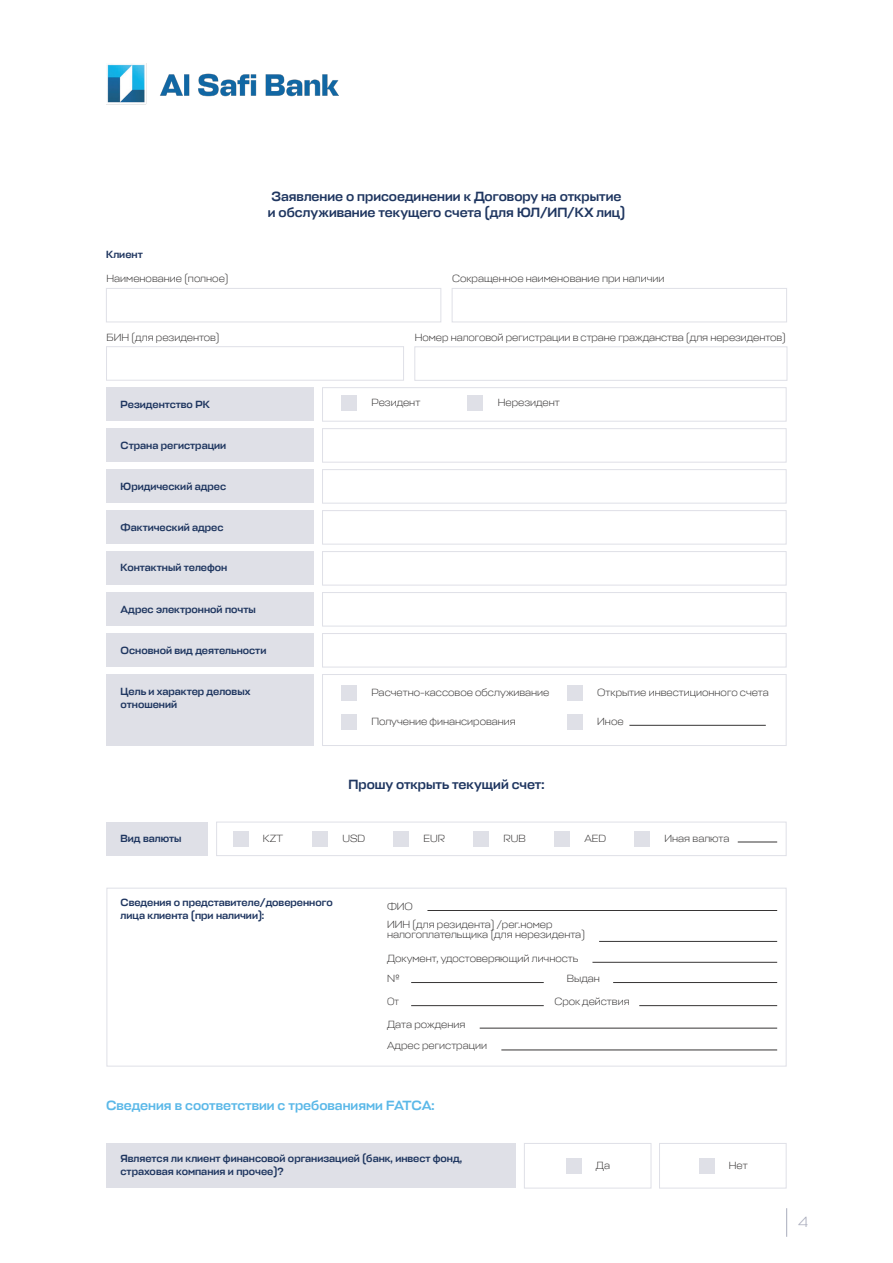
<style>
.page{position:relative;width:893px;height:1263px;background:#fff}
.page>*{position:absolute;margin:0;border:0;box-sizing:border-box;transform-origin:0 0}
.t1{font:300 15px "Stapel";color:#a9acbc}
.t2{font:500 13.5px/16.2px "Stapel";color:#1f3660}
.t3{font:500 13.5px "Stapel";color:#5bb8e8}
.t4{font:300 10.5px/17.9px "Stapel";color:#373535}
.t5{font:500 10.5px/12.6px "Stapel";color:#1f3660}
.t6{font:300 10.5px "Stapel";color:#373535;scale:.9 1}
</style>
<div class="page">
<div style="left:107px;top:429px;width:207px;height:33px;background:#dfe0e7"></div>
<div style="left:322px;top:428px;width:464px;height:34px;border:1px solid #dfe0e7"></div>
<div style="left:322px;top:469px;width:464px;height:34px;border:1px solid #dfe0e7"></div>
<div style="left:107px;top:470px;width:207px;height:33px;background:#dfe0e7"></div>
<div style="left:322px;top:510px;width:464px;height:34px;border:1px solid #dfe0e7"></div>
<div style="left:107px;top:511px;width:207px;height:33px;background:#dfe0e7"></div>
<div style="left:322px;top:551px;width:464px;height:34px;border:1px solid #dfe0e7"></div>
<div style="left:107px;top:552px;width:207px;height:33px;background:#dfe0e7"></div>
<div style="left:322px;top:592px;width:464px;height:34px;border:1px solid #dfe0e7"></div>
<div style="left:107px;top:592px;width:207px;height:34px;background:#dfe0e7"></div>
<div style="left:322px;top:633px;width:464px;height:34px;border:1px solid #dfe0e7"></div>
<div style="left:107px;top:633px;width:207px;height:34px;background:#dfe0e7"></div>
<div style="left:107px;top:674px;width:207px;height:71px;background:#dfe0e7"></div>
<div style="left:322px;top:674px;width:464px;height:72px;border:1px solid #dfe0e7"></div>
<img style="left:106px;top:64px;width:232px;height:41px">
<div style="left:106px;top:288px;width:335px;height:34px;border:1px solid #dfe0e7"></div>
<div style="left:452px;top:288px;width:335px;height:34px;border:1px solid #dfe0e7"></div>
<div style="left:106px;top:346px;width:298px;height:35px;border:1px solid #dfe0e7"></div>
<div style="left:414px;top:346px;width:373px;height:35px;border:1px solid #dfe0e7"></div>
<div style="left:342px;top:685px;width:15px;height:15px;background:#dfe0e7"></div>
<div style="left:568px;top:685px;width:15px;height:15px;background:#dfe0e7"></div>
<div style="left:568px;top:714px;width:15px;height:16px;background:#dfe0e7"></div>
<div style="left:342px;top:714px;width:15px;height:16px;background:#dfe0e7"></div>
<hr style="left:629px;top:725px;width:137px;height:1px;background:#373535">
<div style="left:322px;top:387px;width:464px;height:35px;border:1px solid #dfe0e7"></div>
<div style="left:107px;top:388px;width:207px;height:33px;background:#dfe0e7"></div>
<div style="left:342px;top:395px;width:15px;height:15px;background:#dfe0e7"></div>
<div style="left:468px;top:395px;width:15px;height:15px;background:#dfe0e7"></div>
<div style="left:216px;top:822px;width:570px;height:34px;border:1px solid #dfe0e7"></div>
<div style="left:106px;top:822px;width:102px;height:34px;background:#dfe0e7"></div>
<div style="left:233px;top:831px;width:15px;height:15px;background:#dfe0e7"></div>
<div style="left:312px;top:831px;width:16px;height:15px;background:#dfe0e7"></div>
<div style="left:394px;top:831px;width:15px;height:15px;background:#dfe0e7"></div>
<div style="left:474px;top:831px;width:15px;height:15px;background:#dfe0e7"></div>
<div style="left:554px;top:831px;width:16px;height:15px;background:#dfe0e7"></div>
<div style="left:635px;top:831px;width:15px;height:15px;background:#dfe0e7"></div>
<hr style="left:738px;top:842px;width:39px;height:1px;background:#373535">
<div style="left:107px;top:888px;width:679px;height:178px;border:1px solid #dfe0e7"></div>
<hr style="left:411px;top:982px;width:133px;height:1px;background:#373535">
<hr style="left:613px;top:982px;width:164px;height:1px;background:#373535">
<hr style="left:411px;top:1005px;width:133px;height:1px;background:#373535">
<hr style="left:639px;top:1005px;width:138px;height:1px;background:#373535">
<hr style="left:427px;top:910px;width:350px;height:1px;background:#373535">
<hr style="left:599px;top:941px;width:178px;height:1px;background:#373535">
<hr style="left:592px;top:962px;width:185px;height:1px;background:#373535">
<hr style="left:501px;top:1050px;width:276px;height:1px;background:#373535">
<hr style="left:480px;top:1028px;width:297px;height:1px;background:#373535">
<div style="left:106px;top:1143px;width:410px;height:45px;background:#dfe0e7"></div>
<div style="left:524px;top:1143px;width:127px;height:45px;border:1px solid #dfe0e7"></div>
<div style="left:659px;top:1143px;width:127px;height:45px;border:1px solid #dfe0e7"></div>
<div style="left:566px;top:1158px;width:15px;height:15px;background:#dfe0e7"></div>
<div style="left:699px;top:1158px;width:15px;height:15px;background:#dfe0e7"></div>
<svg style="left:786px;top:1208px;width:1px;height:29px"></svg>
<p class="t5" style="left:106px;top:248px;width:38px">Клиент</p>
<p class="t2" style="left:268px;top:188px;width:359px">Заявление о присоединении к Договору на открытие и обслуживание текущего счета (для ЮЛ/ИП/КХ лиц)</p>
<p class="t4" style="left:106px;top:270px;width:124px">Наименование (полное)</p>
<p class="t4" style="left:452px;top:270px;width:214px">Сокращенное наименование при наличии</p>
<p class="t4" style="left:106px;top:328px;width:115px">БИН (для резидентов)</p>
<p class="t4" style="left:415px;top:328px;width:373px">Номер налоговой регистрации в стране гражданства (для нерезидентов)</p>
<p class="t5" style="left:121px;top:398px;width:91px">Резидентство РК</p>
<p class="t4" style="left:371px;top:393px;width:50px">Резидент</p>
<p class="t4" style="left:498px;top:393px;width:64px">Нерезидент</p>
<p class="t5" style="left:121px;top:439px;width:107px">Страна регистрации</p>
<p class="t5" style="left:121px;top:480px;width:107px">Юридический адрес</p>
<p class="t5" style="left:121px;top:521px;width:104px">Фактический адрес</p>
<p class="t5" style="left:121px;top:561px;width:108px">Контактный телефон</p>
<p class="t5" style="left:121px;top:603px;width:137px">Адрес электронной почты</p>
<p class="t5" style="left:121px;top:644px;width:147px">Основной вид деятельности</p>
<p class="t5" style="left:121px;top:686px;width:131px">Цель и характер деловых отношений</p>
<p class="t4" style="left:371px;top:683px;width:180px">Расчетно-кассовое обслуживание</p>
<p class="t4" style="left:597px;top:683px;width:173px">Открытие инвестиционного счета</p>
<p class="t4" style="left:371px;top:713px;width:146px">Получение финансирования</p>
<p class="t4" style="left:597px;top:713px;width:28px">Иное</p>
<p class="t2" style="left:348px;top:776px;width:197px">Прошу открыть текущий счет:</p>
<p class="t5" style="left:121px;top:832px;width:63px">Вид валюты</p>
<p class="t4" style="left:263px;top:829px;width:22px">KZT</p>
<p class="t4" style="left:342px;top:829px;width:24px">USD</p>
<p class="t4" style="left:424px;top:829px;width:23px">EUR</p>
<p class="t4" style="left:504px;top:829px;width:24px">RUB</p>
<p class="t4" style="left:584px;top:829px;width:23px">AED</p>
<p class="t4" style="left:664px;top:829px;width:66px">Иная валюта</p>
<p class="t5" style="left:121px;top:896px;width:214px">Сведения о представителе/доверенного лица клиента (при наличии):</p>
<p class="t4" style="left:387px;top:898px;width:167px">ФИО<br>ИИН (для резидента) /рег.номер</p>
<p class="t4" style="left:387px;top:926px;width:199px">налогоплательщика (для нерезидента)</p>
<p class="t4" style="left:387px;top:949px;width:193px;line-height:19.6px">Документ, удостоверяющий личность №</p>
<p class="t4" style="left:567px;top:969px;width:35px">Выдан</p>
<p class="t6" style="left:387px;top:995px;width:15px">От</p>
<p class="t4" style="left:554px;top:992px;width:77px">Срок действия</p>
<p class="t4" style="left:387px;top:1014px;width:102px;line-height:21.1px">Дата рождения<br>Адрес регистрации</p>
<p class="t3" style="left:106px;top:1097px;width:330px">Сведения в соответствии с требованиями FATCA:</p>
<p class="t5" style="left:121px;top:1152px;width:343px">Является ли клиент финансовой организацией (банк, инвест фонд, страховая компания и прочее)?</p>
<p class="t4" style="left:596px;top:1156px;width:16px">Да</p>
<p class="t4" style="left:729px;top:1156px;width:20px">Нет</p>
<h1 class="t1" style="left:798px;top:1213px;width:12px">4</h1>
</div>
